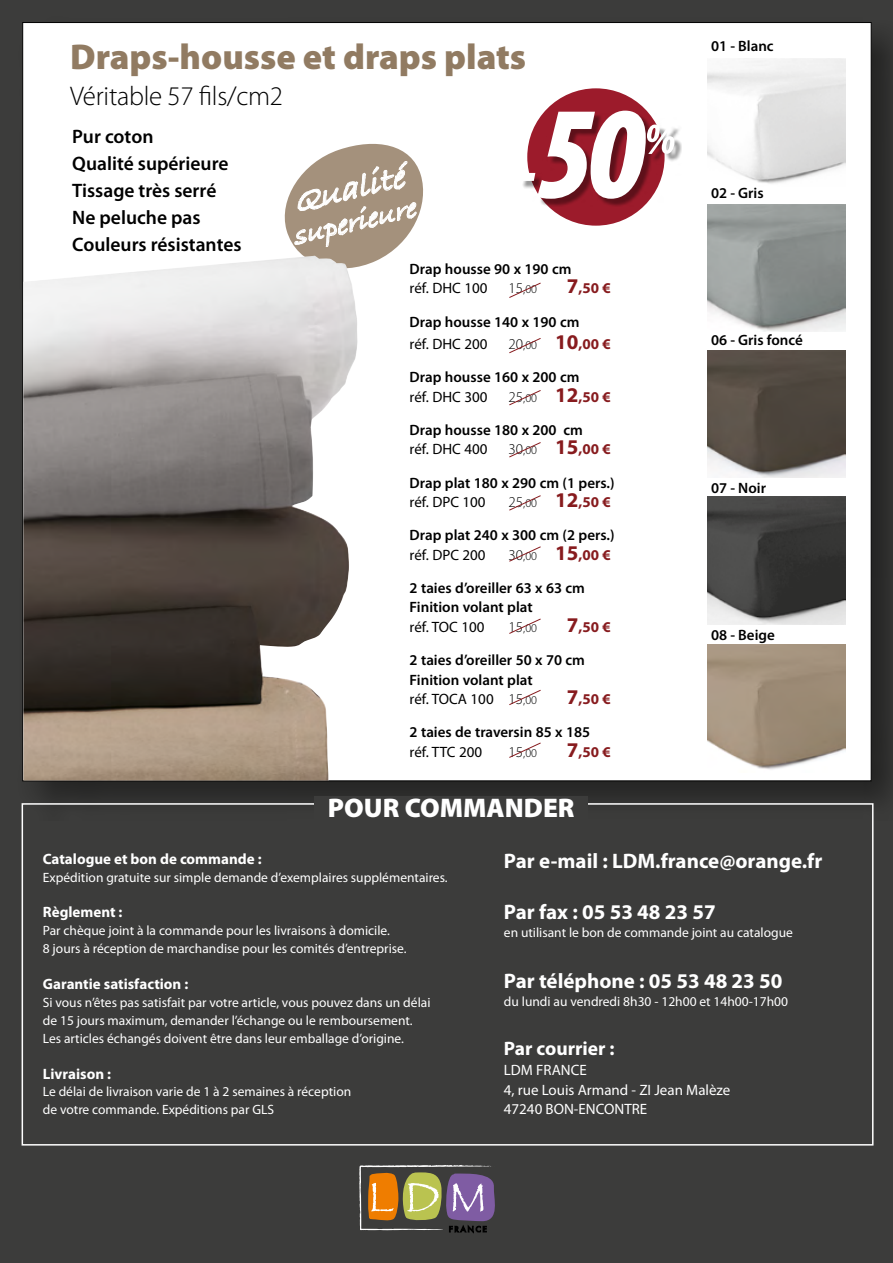
<style>
.page{position:relative;width:893px;height:1263px;background:#3c3c3b}
.page>*{position:absolute;margin:0;border:0;box-sizing:border-box;transform-origin:0 0}
.t1{font:900 36px "Myriad Pro";color:#917b62}
.t2{font:italic 34.5px "Bradley Hand ITCTT Bold";color:#fff}
.t3{font:italic 28.5px "Bradley Hand ITCTT Bold";color:#fff}
.t4{font:300 27px "Myriad Pro";letter-spacing:-.01em;color:#000}
.t5{font:900 27px "Myriad Pro";color:#fff}
.t6{font:700 21px "Myriad Pro";color:#fff}
.t7{font:600 19.5px/27px "Myriad Pro";color:#000}
.t8{font:700 19.5px "Myriad Pro";color:#fff}
.t9{font:600 15px/19.5px "Myriad Pro";color:#000}
.t10{font:15px "Myriad Pro";color:#000}
.t11{font:700 15px "Myriad Pro";color:#871b1e}
.t12{font:700 15px "Myriad Pro";color:#fff}
.t13{font:15px/19.6px "Myriad Pro";color:#fff}
.t14{font:13.5px/17.9px "Myriad Pro";color:#fff}
.t15{font:300 12px "Myriad Pro";color:#000}
.s1{font-size:15px}
.s2{font-size:21px}
.s3{font-weight:300;color:#000}
.s4{font-weight:300;font-size:12px;color:#000}
.s5{font-weight:400}
.s6{font-weight:300}
.s7{font-weight:300;font-size:12px}
</style>
<div class="page">
<svg style="left:359px;top:1165px;width:136px;height:68px"></svg>
<div style="left:16px;top:17px;width:877px;height:804px;background:#000;opacity:.4"></div>
<div style="left:22px;top:22px;width:849px;height:759px;background:#fff;border:1px solid #000"></div>
<div style="left:22px;top:803px;width:851px;height:342px;border:2px solid #fff"></div>
<div style="left:315px;top:796px;width:273px;height:27px;background:#3c3c3b"></div>
<svg style="left:284px;top:143px;width:139px;height:124px"></svg>
<img style="left:707px;top:58px;width:138px;height:126px">
<img style="left:707px;top:204px;width:138px;height:128px">
<img style="left:707px;top:350px;width:138px;height:128px">
<img style="left:707px;top:497px;width:138px;height:127px">
<img style="left:707px;top:645px;width:138px;height:125px">
<img style="left:23px;top:256px;width:335px;height:524px">
<svg style="left:509px;top:282px;width:32px;height:16px"></svg>
<svg style="left:509px;top:338px;width:32px;height:16px"></svg>
<svg style="left:509px;top:390px;width:32px;height:16px"></svg>
<svg style="left:509px;top:442px;width:32px;height:16px"></svg>
<svg style="left:509px;top:495px;width:32px;height:16px"></svg>
<svg style="left:509px;top:618px;width:32px;height:16px"></svg>
<svg style="left:509px;top:546px;width:32px;height:16px"></svg>
<svg style="left:509px;top:689px;width:32px;height:16px"></svg>
<svg style="left:509px;top:742px;width:32px;height:16px"></svg>
<div style="left:527px;top:88px;width:138px;height:138px;background:#9c1b2b;border-radius:50%"></div>
<div style="left:523px;top:113px;width:159px;height:93px;background:#000;opacity:.4"></div>
<svg style="left:523px;top:111px;width:151px;height:88px"></svg>
<h1 class="t1" style="left:70px;top:33px;width:457px">Draps-housse et draps plats</h1>
<h3 class="t4" style="left:70px;top:80px;width:214px">Véritable 57 fils/cm2</h3>
<h3 class="t7" style="left:72px;top:122px;width:171px">Pur coton<br>Qualité supérieure<br>Tissage très serré<br>Ne peluche pas<br>Couleurs résistantes</h3>
<h2 class="t2" style="left:288px;top:176px;width:114px;rotate:-13deg">Qualité</h2>
<h3 class="t3" style="left:288px;top:216px;width:127px;rotate:-14deg">superieure</h3>
<p class="t9" style="left:410px;top:259px;width:163px">Drap housse 90 x 190 cm</p>
<p class="t10" style="left:410px;top:279px;width:79px">réf. DHC 100</p>
<p class="t15" style="left:509px;top:282px;width:30px"><span class="s1">15</span>,00</p>
<p class="t11" style="left:567px;top:279px;width:45px"><span class="s2">7</span>,50 €</p>
<p class="t9" style="left:410px;top:311px;width:171px">Drap housse 140 x 190 cm</p>
<p class="t10" style="left:410px;top:335px;width:79px">réf. DHC 200</p>
<p class="t11" style="left:509px;top:334px;width:103px"><span class="s3">20</span><span class="s4">,00</span> <span class="s2">10</span>,00 €</p>
<p class="t9" style="left:410px;top:367px;width:171px">Drap housse 160 x 200 cm</p>
<p class="t10" style="left:410px;top:387px;width:79px">réf. DHC 300</p>
<p class="t11" style="left:509px;top:387px;width:103px"><span class="s3">25</span><span class="s4">,00</span> <span class="s2">12</span>,50 €</p>
<p class="t9" style="left:410px;top:420px;width:175px">Drap housse 180 x 200 cm</p>
<p class="t10" style="left:410px;top:440px;width:79px">réf. DHC 400</p>
<p class="t11" style="left:509px;top:440px;width:103px"><span class="s3">30</span><span class="s4">,00</span> <span class="s2">15</span>,00 €</p>
<p class="t9" style="left:410px;top:472px;width:206px">Drap plat 180 x 290 cm (1 pers.)</p>
<p class="t10" style="left:410px;top:493px;width:78px">réf. DPC 100</p>
<p class="t11" style="left:509px;top:492px;width:103px"><span class="s3">25</span><span class="s4">,00</span> <span class="s2">12</span>,50 €</p>
<p class="t9" style="left:410px;top:525px;width:206px">Drap plat 240 x 300 cm (2 pers.)</p>
<p class="t10" style="left:410px;top:545px;width:78px">réf. DPC 200</p>
<p class="t11" style="left:509px;top:545px;width:103px"><span class="s3">30</span><span class="s4">,00</span> <span class="s2">15</span>,00 €</p>
<p class="t9" style="left:410px;top:578px;width:177px">2 taies d’oreiller 63 x 63 cm<br>Finition volant plat</p>
<p class="t10" style="left:410px;top:618px;width:76px">réf. TOC 100</p>
<p class="t15" style="left:509px;top:621px;width:30px"><span class="s1">15</span>,00</p>
<p class="t11" style="left:567px;top:617px;width:45px"><span class="s2">7</span>,50 €</p>
<p class="t9" style="left:410px;top:650px;width:177px">2 taies d’oreiller 50 x 70 cm<br>Finition volant plat<br><span class="s5">réf. TOCA 100</span> <span class="s6">15</span><span class="s7">,00</span></p>
<p class="t11" style="left:567px;top:689px;width:45px"><span class="s2">7</span>,50 €</p>
<p class="t9" style="left:410px;top:722px;width:182px">2 taies de traversin 85 x 185</p>
<p class="t10" style="left:410px;top:743px;width:74px">réf. TTC 200</p>
<p class="t15" style="left:509px;top:746px;width:30px"><span class="s1">15</span>,00</p>
<p class="t11" style="left:567px;top:742px;width:45px"><span class="s2">7</span>,50 €</p>
<p class="t9" style="left:711px;top:36px;width:64px">01 - Blanc</p>
<p class="t9" style="left:711px;top:183px;width:54px">02 - Gris</p>
<p class="t9" style="left:711px;top:330px;width:93px">06 - Gris foncé</p>
<p class="t9" style="left:711px;top:477px;width:56px">07 - Noir</p>
<p class="t9" style="left:711px;top:625px;width:65px">08 - Beige</p>
<h3 class="t5" style="left:328px;top:790px;width:248px">POUR COMMANDER</h3>
<h3 class="t6" style="left:504px;top:847px;width:320px">Par e-mail : LDM.france@orange.fr</h3>
<h3 class="t6" style="left:504px;top:898px;width:213px">Par fax : 05 53 48 23 57</h3>
<p class="t14" style="left:504px;top:923px;width:291px">en utilisant le bon de commande joint au catalogue</p>
<h3 class="t6" style="left:504px;top:967px;width:280px">Par téléphone : 05 53 48 23 50</h3>
<p class="t14" style="left:504px;top:992px;width:286px">du lundi au vendredi 8h30 - 12h00 et 14h00-17h00</p>
<h3 class="t8" style="left:504px;top:1036px;width:112px">Par courrier :</h3>
<p class="t13" style="left:504px;top:1060px;width:228px">LDM FRANCE<br>4, rue Louis Armand - ZI Jean Malèze<br>47240 BON-ENCONTRE</p>
<p class="t12" style="left:43px;top:849px;width:220px">Catalogue et bon de commande :</p>
<p class="t14" style="left:43px;top:868px;width:406px">Expédition gratuite sur simple demande d’exemplaires supplémentaires.</p>
<p class="t12" style="left:43px;top:902px;width:81px">Règlement :</p>
<p class="t14" style="left:43px;top:922px;width:365px">Par chèque joint à la commande pour les livraisons à domicile.<br>8 jours à réception de marchandise pour les comités d’entreprise.</p>
<p class="t12" style="left:43px;top:974px;width:147px">Garantie satisfaction :</p>
<p class="t14" style="left:43px;top:993px;width:389px">Si vous n’êtes pas satisfait par votre article, vous pouvez dans un délai de 15 jours maximum, demander l’échange ou le remboursement.<br>Les articles échangés doivent être dans leur emballage d’origine.</p>
<p class="t12" style="left:43px;top:1064px;width:70px">Livraison :</p>
<p class="t14" style="left:43px;top:1083px;width:310px">Le délai de livraison varie de 1 à 2 semaines à réception de votre commande. Expéditions par GLS</p>
</div>
